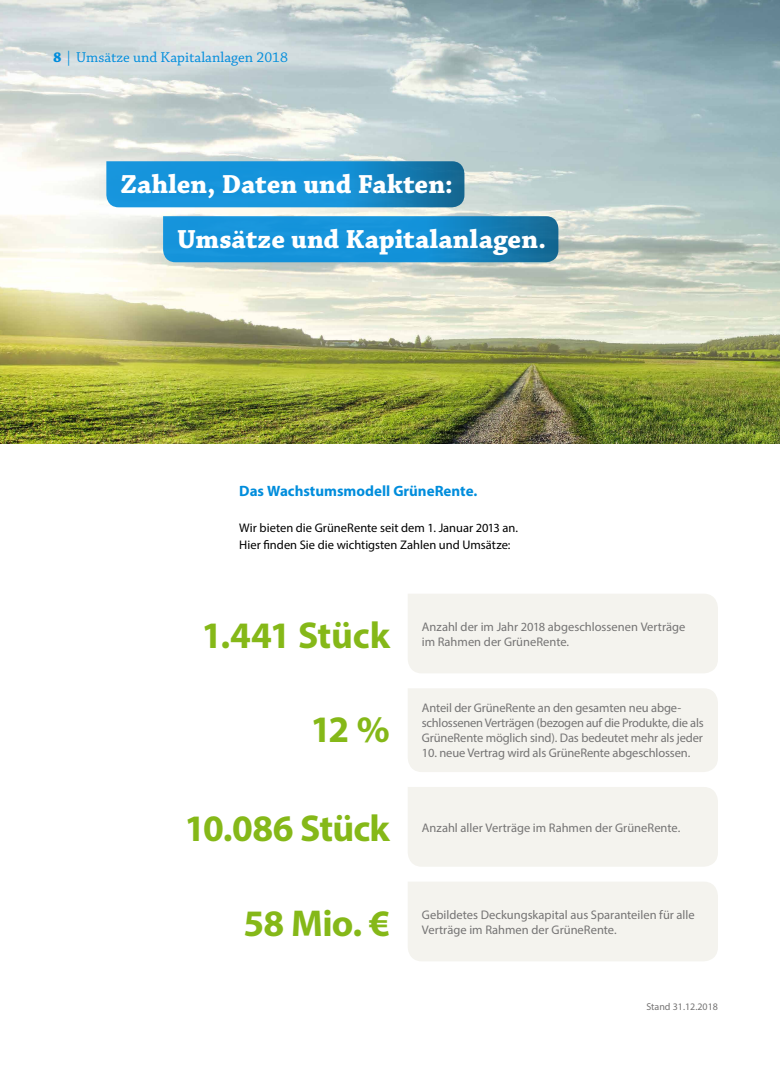
<style>
.page{position:relative;width:780px;height:1081px;background:#fff}
.page>*{position:absolute;margin:0;border:0;box-sizing:border-box;transform-origin:0 0}
.t1{font:700 37.5px "Myriad Pro";letter-spacing:-.02em;color:#85b818}
.t2{font:700 27.5px/54.9px "Chaparral Pro";color:#fff}
.t3{font:15px "Chaparral Pro";color:#008ddc}
.t4{font:700 15px "Myriad Pro";color:#008ddc}
.t5{font:12.5px/15px "Myriad Pro";letter-spacing:-.01em;color:#757474}
.t6{font:12.5px/17.8px "Myriad Pro";color:#000}
.t7{font:10px "Myriad Pro";color:#757474}
.s1{font-weight:700}
</style>
<div class="page">
<img style="left:0;top:0;width:780px;height:443px">
<div style="left:408px;top:594px;width:310px;height:79px;background:#f4f3ee"></div>
<div style="left:408px;top:688px;width:310px;height:84px;background:#f4f3ee"></div>
<div style="left:408px;top:787px;width:310px;height:80px;background:#f4f3ee"></div>
<div style="left:408px;top:882px;width:310px;height:79px;background:#f4f3ee"></div>
<svg style="left:106px;top:161px;width:358px;height:46px;background:#188dce"></svg>
<svg style="left:163px;top:216px;width:395px;height:46px;background:#168cce"></svg>
<p class="t3" style="left:53px;top:49px;width:236px"><span class="s1">8</span> | Umsätze und Kapitalanlagen 2018</p>
<h2 class="t2" style="left:177px;top:158px;width:370px;text-indent:-57px">Zahlen, Daten und Fakten:<br>Umsätze und Kapitalanlagen.</h2>
<p class="t4" style="left:239px;top:481px;width:240px">Das Wachstumsmodell GrüneRente.</p>
<p class="t6" style="left:239px;top:518px;width:280px">Wir bieten die GrüneRente seit dem 1. Januar 2013 an.<br>Hier finden Sie die wichtigsten Zahlen und Umsätze:</p>
<h1 class="t1" style="left:201px;top:610px;width:190px">1.441 Stück</h1>
<p class="t5" style="left:422px;top:619px;width:265px">Anzahl der im Jahr 2018 abgeschlossenen Verträge im Rahmen der GrüneRente.</p>
<h1 class="t1" style="left:310px;top:705px;width:81px">12 %</h1>
<p class="t5" style="left:422px;top:700px;width:283px">Anteil der GrüneRente an den gesamten neu abge&shy;schlossenen Verträgen (bezogen auf die Produkte, die als<br>GrüneRente möglich sind). Das bedeutet mehr als jeder</p>
<p class="t5" style="left:422px;top:745px;width:270px">10. neue Vertrag wird als GrüneRente abgeschlossen.</p>
<h1 class="t1" style="left:185px;top:804px;width:207px">10.086 Stück</h1>
<p class="t5" style="left:422px;top:819px;width:260px">Anzahl aller Verträge im Rahmen der GrüneRente.</p>
<h1 class="t1" style="left:243px;top:898px;width:148px">58 Mio. €</h1>
<p class="t5" style="left:422px;top:907px;width:274px">Gebildetes Deckungskapital aus Sparanteilen für alle<br>Verträge im Rahmen der GrüneRente.</p>
<p class="t7" style="left:646px;top:1000px;width:73px">Stand 31.12.2018</p>
</div>
